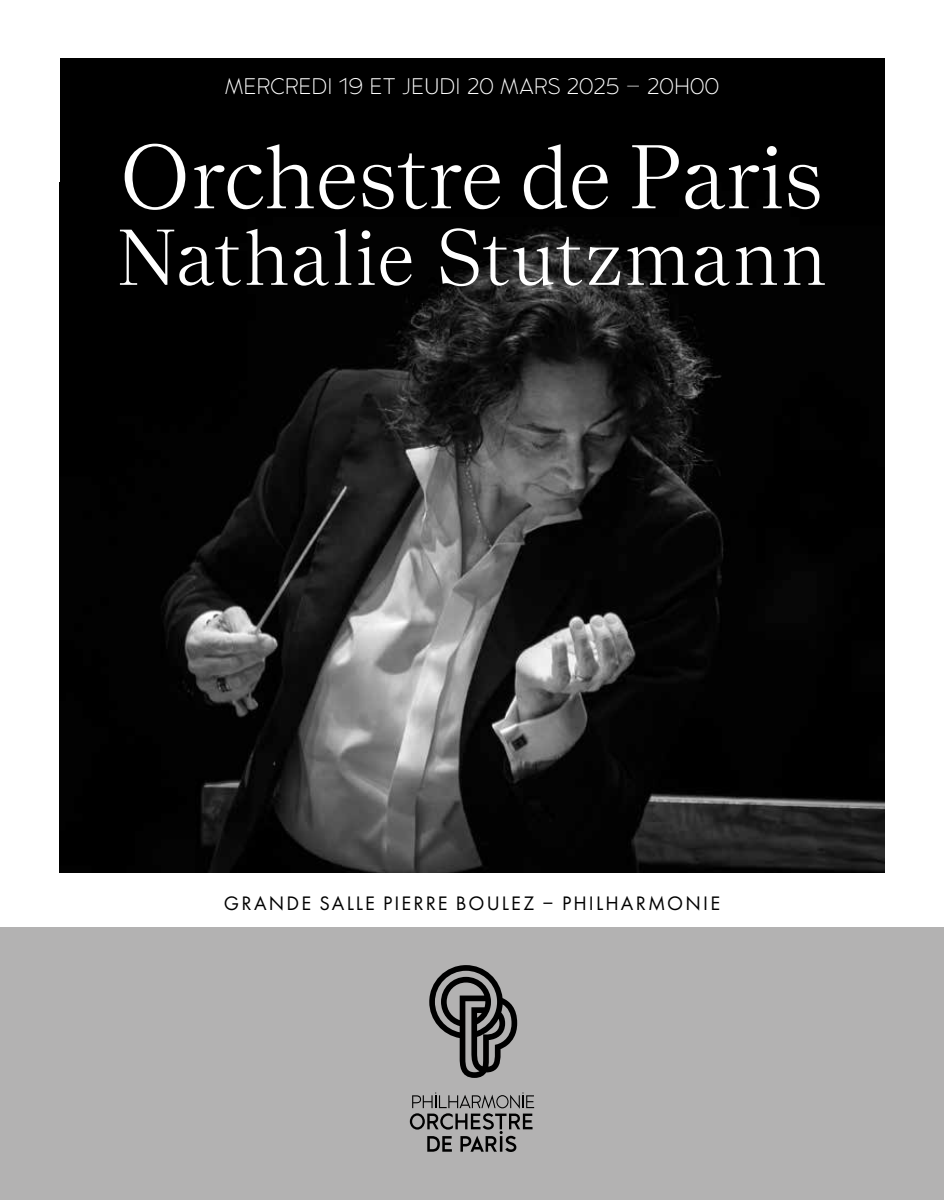
<style>
.page{position:relative;width:944px;height:1200px;background:#fff}
.page>*{position:absolute;margin:0;border:0;box-sizing:border-box;transform-origin:0 0}
.t1{font:90px "Nantes";color:#fff}
.t2{font:78.75px "Nantes";letter-spacing:.02em;color:#fff}
.t3{font:22.5px "Philharmonique";letter-spacing:.02em;color:#fff}
.t4{font:20.25px "Futura PT";letter-spacing:.105em;color:#000}
</style>
<div class="page">
<div style="left:60px;top:58px;width:824px;height:284px;background:#000"></div>
<img style="left:60px;top:227px;width:824px;height:644px">
<div style="left:0;top:927px;width:944px;height:272px;background:#b3b2b2"></div>
<svg style="left:410px;top:1092px;width:124px;height:59px"></svg>
<svg style="left:429px;top:965px;width:88px;height:112px"></svg>
<p class="t3" style="left:225px;top:73px;width:496px">MERCREDI 19 ET JEUDI 20 MARS 2025 – 20H00</p>
<h1 class="t1" style="left:121px;top:113px;width:704px">Orchestre de Paris</h1>
<h2 class="t2" style="left:117px;top:202px;width:711px">Nathalie Stutzmann</h2>
<p class="t4" style="left:224px;top:891px;width:498px">GRANDE SALLE PIERRE BOULEZ – PHILHARMONIE</p>
</div>
